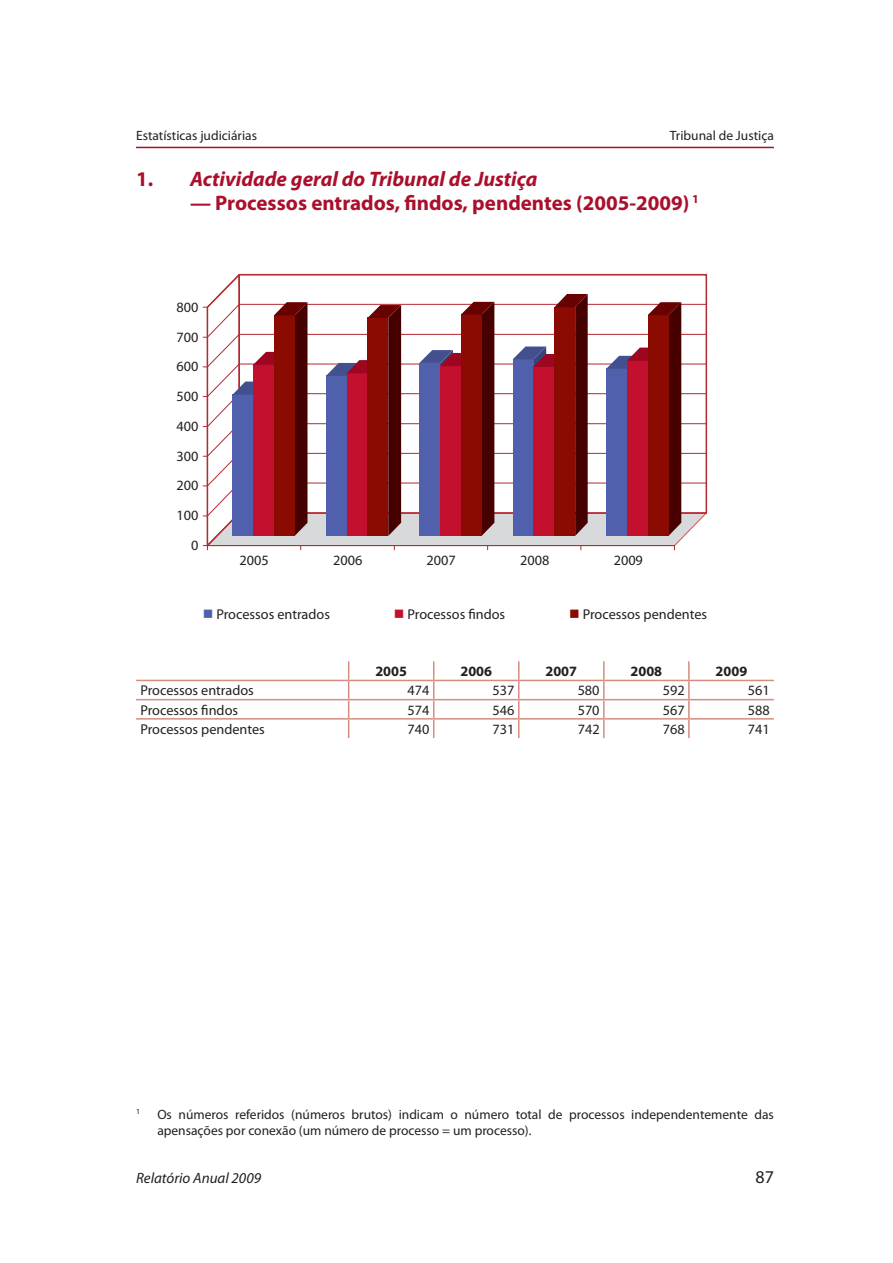
<style>
.page{position:relative;width:893px;height:1263px;background:#fff}
.page>*{position:absolute;margin:0;border:0;box-sizing:border-box;transform-origin:0 0}
.t1{font:700 21px "Myriad Pro";color:#aa0f2b}
.t2{font:italic 700 21px "Myriad Pro";color:#aa0f2b}
.t3{font:18px "Myriad Pro";color:#231f20}
.t4{font:italic 15px "Myriad Pro";color:#231f20}
.t5{font:14.25px/29.7px "Myriad Pro";color:#231f20;text-align:right}
.t6{font:700 14.25px "Myriad Pro";color:#231f20}
.t7{font:13.5px/16.5px "Myriad Pro";color:#231f20}
.t8{font:7.8px "Myriad Pro";color:#231f20}
.s1{font-style:normal}
.s2{color:#5060ac}
.s3{color:#c3102f}
.s4{color:#8b0a02}
</style>
<div class="page">
<hr style="left:136px;top:147px;width:638px;height:1px;background:#aa0f2b">
<svg style="left:203px;top:274px;width:504px;height:276px"></svg>
<hr style="left:136px;top:680px;width:213px;height:1px;background:#d68c7f">
<hr style="left:349px;top:680px;width:85px;height:1px;background:#d68c7f">
<hr style="left:434px;top:680px;width:85px;height:1px;background:#d68c7f">
<hr style="left:519px;top:680px;width:85px;height:1px;background:#d68c7f">
<hr style="left:604px;top:680px;width:85px;height:1px;background:#d68c7f">
<hr style="left:689px;top:680px;width:85px;height:1px;background:#d68c7f">
<hr style="left:136px;top:699px;width:213px;height:1px;background:#d68c7f">
<hr style="left:349px;top:699px;width:85px;height:1px;background:#d68c7f">
<hr style="left:434px;top:699px;width:85px;height:1px;background:#d68c7f">
<hr style="left:519px;top:699px;width:85px;height:1px;background:#d68c7f">
<hr style="left:604px;top:699px;width:85px;height:1px;background:#d68c7f">
<hr style="left:689px;top:699px;width:85px;height:1px;background:#d68c7f">
<hr style="left:136px;top:718px;width:213px;height:2px;background:#d68c7f">
<hr style="left:349px;top:718px;width:85px;height:2px;background:#d68c7f">
<svg style="left:348px;top:661px;width:1px;height:77px"></svg>
<hr style="left:434px;top:718px;width:85px;height:2px;background:#d68c7f">
<svg style="left:433px;top:661px;width:1px;height:77px"></svg>
<hr style="left:519px;top:718px;width:85px;height:2px;background:#d68c7f">
<svg style="left:518px;top:661px;width:1px;height:77px"></svg>
<hr style="left:604px;top:718px;width:85px;height:2px;background:#d68c7f">
<svg style="left:603px;top:661px;width:2px;height:77px"></svg>
<hr style="left:689px;top:718px;width:85px;height:2px;background:#d68c7f">
<svg style="left:688px;top:661px;width:2px;height:77px"></svg>
<p class="t7" style="left:136px;top:127px;width:122px">Estatísticas judiciárias</p>
<p class="t7" style="left:670px;top:127px;width:106px">Tribunal de Justiça</p>
<h1 class="t2" style="left:136px;top:165px;width:403px"><span class="s1">1.</span> Actividade geral do Tribunal de Justiça</h1>
<h1 class="t1" style="left:190px;top:189px;width:510px">— Processos entrados, findos, pendentes (2005-2009) <sup>1</sup></h1>
<p class="t5" style="left:177px;top:292px;width:23px">800<br>700<br>600<br>500<br>400<br>300<br>200<br>100<br>0</p>
<p class="t5" style="left:240px;top:545px;width:31px">2005</p>
<p class="t5" style="left:333px;top:545px;width:31px">2006</p>
<p class="t5" style="left:427px;top:545px;width:31px">2007</p>
<p class="t5" style="left:520px;top:545px;width:31px">2008</p>
<p class="t5" style="left:614px;top:545px;width:31px">2009</p>
<p class="t5" style="left:203px;top:599px;width:129px"><span class="s2">■</span> Processos entrados</p>
<p class="t5" style="left:394px;top:599px;width:113px"><span class="s3">■</span> Processos findos</p>
<p class="t5" style="left:569px;top:599px;width:140px"><span class="s4">■</span> Processos pendentes</p>
<p class="t6" style="left:375px;top:662px;width:33px">2005</p>
<p class="t6" style="left:460px;top:662px;width:33px">2006</p>
<p class="t6" style="left:545px;top:662px;width:33px">2007</p>
<p class="t6" style="left:630px;top:662px;width:33px">2008</p>
<p class="t6" style="left:716px;top:662px;width:33px">2009</p>
<p class="t5" style="left:140px;top:675px;width:115px">Processos entrados</p>
<p class="t5" style="left:408px;top:675px;width:23px">474</p>
<p class="t5" style="left:493px;top:675px;width:23px">537</p>
<p class="t5" style="left:578px;top:675px;width:23px">580</p>
<p class="t5" style="left:663px;top:675px;width:23px">592</p>
<p class="t5" style="left:748px;top:675px;width:23px">561</p>
<p class="t5" style="left:140px;top:695px;width:99px">Processos findos</p>
<p class="t5" style="left:408px;top:695px;width:23px">574</p>
<p class="t5" style="left:493px;top:695px;width:23px">546</p>
<p class="t5" style="left:578px;top:695px;width:23px">570</p>
<p class="t5" style="left:663px;top:695px;width:23px">567</p>
<p class="t5" style="left:748px;top:695px;width:23px">588</p>
<p class="t5" style="left:140px;top:714px;width:126px">Processos pendentes</p>
<p class="t5" style="left:408px;top:714px;width:23px">740</p>
<p class="t5" style="left:493px;top:714px;width:23px">731</p>
<p class="t5" style="left:578px;top:714px;width:23px">742</p>
<p class="t5" style="left:663px;top:714px;width:23px">768</p>
<p class="t5" style="left:748px;top:714px;width:23px">741</p>
<p class="t8" style="left:136px;top:1107px;width:6px">1</p>
<p class="t7" style="left:157px;top:1106px;width:618px">Os números referidos (números brutos) indicam o número total de processos independentemente das apensações por conexão (um número de processo = um processo).</p>
<p class="t4" style="left:136px;top:1168px;width:127px">Relatório Anual 2009</p>
<p class="t3" style="left:755px;top:1166px;width:20px">87</p>
</div>
